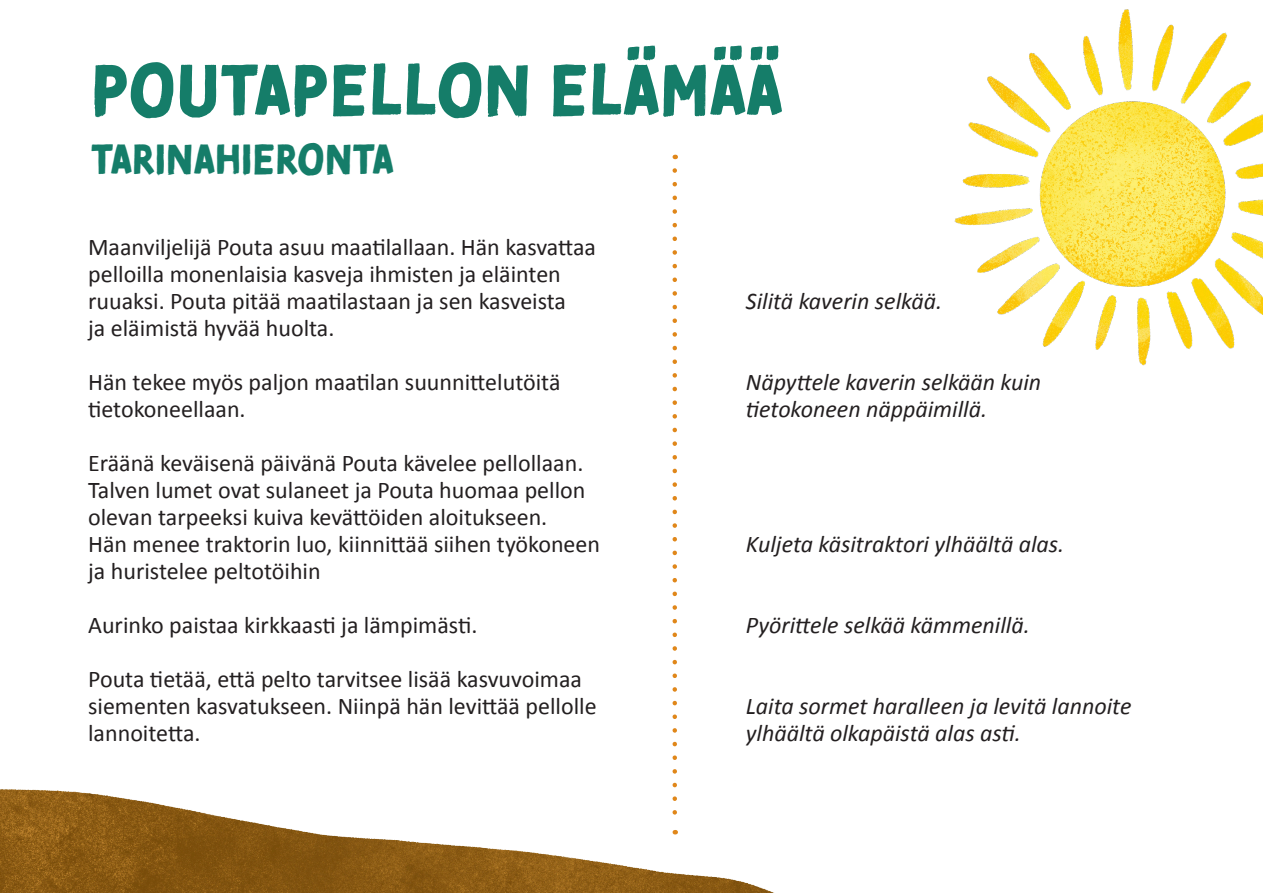
<style>
.page{position:relative;width:1263px;height:893px;background:#fff}
.page>*{position:absolute;margin:0;border:0;box-sizing:border-box;transform-origin:0 0}
.t1{font:72px "Tomarik Brush";color:#157d69}
.t2{font:42px "Tomarik Brush";color:#157d69}
.t3{font:24px/27px "Calibri";color:#231f20}
.t4{font:italic 24px/27px "Calibri";color:#231f20}
</style>
<div class="page">
<svg style="left:672px;top:170px;width:5px;height:454px"></svg>
<img style="left:954px;top:9px;width:309px;height:357px">
<img style="left:0;top:632px;width:774px;height:261px">
<h1 class="t1" style="left:91px;top:25px;width:693px">POUTAPELLON ELÄMÄÄ</h1>
<h2 class="t2" style="left:91px;top:121px;width:305px">TARINAHIERONTA</h2>
<p class="t3" style="left:88px;top:233px;width:509px">Maanviljelijä Pouta asuu maatilallaan. Hän kasvattaa pelloilla monenlaisia kasveja ihmisten ja eläinten ruuaksi. Pouta pitää maatilastaan ja sen kasveista<br>ja eläimistä hyvää huolta.</p>
<p class="t3" style="left:88px;top:368px;width:474px">Hän tekee myös paljon maatilan suunnittelutöitä tietokoneellaan.</p>
<p class="t3" style="left:88px;top:449px;width:513px">Eräänä keväisenä päivänä Pouta kävelee pellollaan.<br>Talven lumet ovat sulaneet ja Pouta huomaa pellon olevan tarpeeksi kuiva kevättöiden aloitukseen.<br>Hän menee traktorin luo, kiinnittää siihen työkoneen ja huristelee peltotöihin</p>
<p class="t3" style="left:88px;top:611px;width:391px">Aurinko paistaa kirkkaasti ja lämpimästi.</p>
<p class="t3" style="left:88px;top:665px;width:510px">Pouta tietää, että pelto tarvitsee lisää kasvuvoimaa siementen kasvatukseen. Niinpä hän levittää pellolle lannoitetta.</p>
<p class="t4" style="left:746px;top:286px;width:198px">Silitä kaverin selkää.</p>
<p class="t4" style="left:746px;top:367px;width:297px">Näpyttele kaverin selkään kuin tietokoneen näppäimillä.</p>
<p class="t4" style="left:746px;top:530px;width:320px">Kuljeta käsitraktori ylhäältä alas.</p>
<p class="t4" style="left:746px;top:611px;width:285px">Pyörittele selkää kämmenillä.</p>
<p class="t4" style="left:746px;top:691px;width:387px">Laita sormet haralleen ja levitä lannoite ylhäältä olkapäistä alas asti.</p>
</div>
